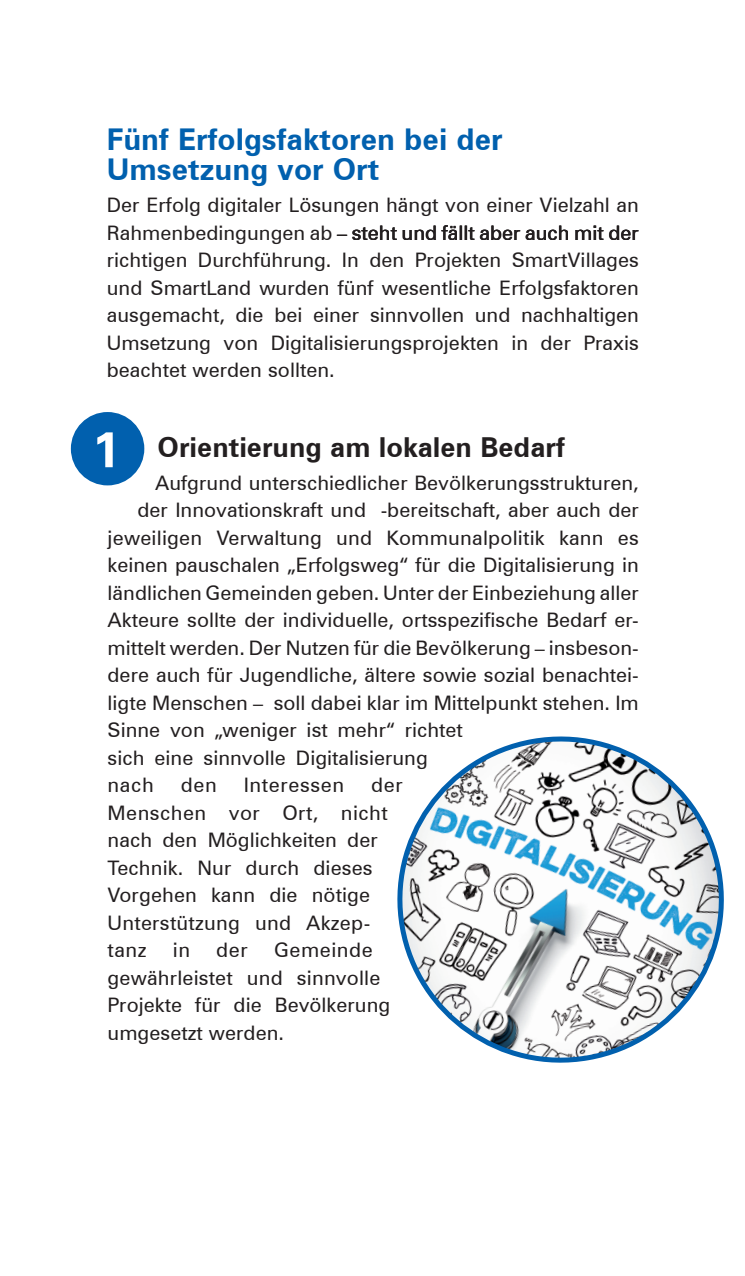
<style>
.page{position:relative;width:745px;height:1276px;background:#fff}
.page>*{position:absolute;margin:0;border:0;box-sizing:border-box;transform-origin:0 0}
.t1{font:700 50px "Zurich BT";color:#fff}
.t2{font:700 30px/30px "Zurich BT";color:#0160ae}
.t3{font:700 27.5px "Zurich BT";color:#231f20}
.t4{font:20px/27.5px "Zurich BT";color:#231f20}
.t5{font:20px "Zurich BT";letter-spacing:.03em;color:#231f20}
</style>
<div class="page">
<div style="left:72px;top:413px;width:71px;height:71px;background:#0160ae;border-radius:50%"></div>
<div style="left:71px;top:412px;width:73px;height:73px;border:2px solid #0160ae;border-radius:50%"></div>
<svg style="left:397px;top:736px;width:327px;height:327px"></svg>
<h2 class="t2" style="left:107px;top:124px;width:397px">Fünf Erfolgsfaktoren bei der<br>Umsetzung vor Ort</h2>
<p class="t4" style="left:107px;top:191px;width:533px;text-align:justify">Der Erfolg digitaler Lösungen hängt von einer Vielzahl an Rahmenbedingungen ab – steht und fällt aber auch mit der richtigen Durchführung. In den Projekten SmartVillages und SmartLand wurden fünf wesentliche Erfolgsfaktoren ausgemacht, die bei einer sinnvollen und nachhaltigen Umsetzung von Digitalisierungsprojekten in der Praxis beachtet werden sollten.</p>
<h1 class="t1" style="left:92px;top:419px;width:29px">1</h1>
<h3 class="t3" style="left:157px;top:431px;width:409px">Orientierung am lokalen Bedarf</h3>
<p class="t4" style="left:155px;top:469px;width:485px">Aufgrund unterschiedlicher Bevölkerungsstrukturen,</p>
<p class="t4" style="left:137px;top:496px;width:502px">der Innovationskraft und -bereitschaft, aber auch der</p>
<p class="t4" style="left:107px;top:524px;width:532px">jeweiligen Verwaltung und Kommunalpolitik kann es</p>
<p class="t4" style="left:107px;top:551px;width:532px">keinen pauschalen „Erfolgsweg“ für die Digitalisierung in</p>
<p class="t4" style="left:107px;top:579px;width:532px">ländlichen Gemeinden geben. Unter der Einbeziehung aller</p>
<p class="t4" style="left:107px;top:606px;width:532px">Akteure sollte der individuelle, ortsspezifische Bedarf er-</p>
<p class="t4" style="left:107px;top:634px;width:532px">mittelt werden. Der Nutzen für die Bevölkerung – insbeson-</p>
<p class="t4" style="left:107px;top:661px;width:532px">dere auch für Jugendliche, ältere sowie sozial benachtei-</p>
<p class="t4" style="left:107px;top:689px;width:532px">ligte Menschen – soll dabei klar im Mittelpunkt stehen. Im</p>
<p class="t4" style="left:107px;top:716px;width:356px">Sinne von „weniger ist mehr“ richtet</p>
<p class="t4" style="left:107px;top:744px;width:321px">sich eine sinnvolle Digitalisierung</p>
<p class="t4" style="left:107px;top:771px;width:48px">nach</p>
<p class="t4" style="left:181px;top:771px;width:37px">den</p>
<p class="t5" style="left:244px;top:773px;width:102px">Interessen</p>
<p class="t4" style="left:107px;top:771px;width:296px;text-indent:263px">der<br>Menschen vor Ort, nicht nach den Möglichkeiten der<br>Technik. Nur durch dieses<br>Vorgehen kann die nötige<br>Unterstützung und Akzep&shy;tanz</p>
<p class="t4" style="left:107px;top:936px;width:284px;text-indent:166px">Gemeinde gewährleistet und sinnvolle<br>Projekte für die Bevölkerung umgesetzt werden.</p>
<p class="t4" style="left:173px;top:936px;width:19px">in</p>
<p class="t4" style="left:216px;top:936px;width:33px">der</p>
</div>
